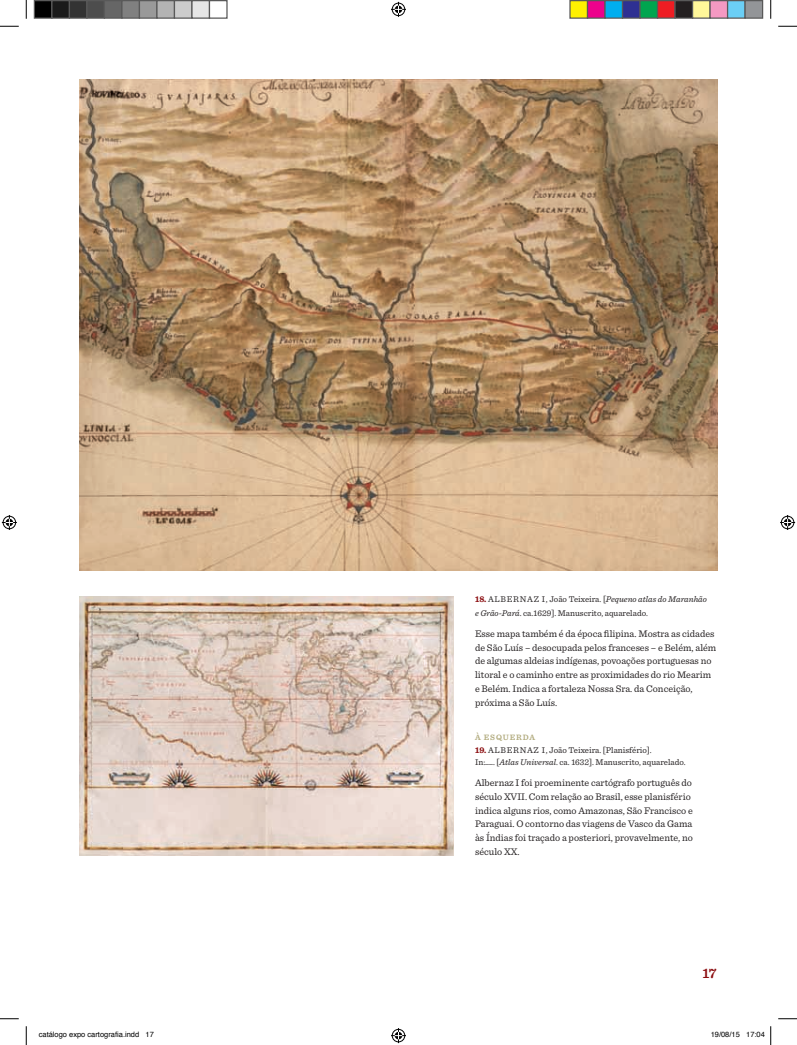
<style>
.page{position:relative;width:797px;height:1045px;background:#fff}
.page>*{position:absolute;margin:0;border:0;box-sizing:border-box;transform-origin:0 0}
.t1{font:600 14.38px "Sentinel";color:#8b0d10}
.t2{font:10px/13.8px "Sentinel";color:#231f20}
.t3{font:8.75px/13.8px "Sentinel";color:#231f20}
.t4{font:600 8.12px "Sentinel";letter-spacing:.1em;color:#b1aa7d}
.t5{font:7.5px "Helvetica";color:#000}
.s1{font-weight:700;color:#8b0d10}
.s2{font-style:italic}
</style>
<div class="page">
<img style="left:79px;top:79px;width:638px;height:491px">
<img style="left:79px;top:596px;width:375px;height:259px">
<svg style="left:0;top:25px;width:19px;height:2px"></svg>
<svg style="left:778px;top:25px;width:19px;height:2px"></svg>
<svg style="left:0;top:1018px;width:19px;height:1px"></svg>
<svg style="left:778px;top:1018px;width:19px;height:1px"></svg>
<svg style="left:25px;top:0;width:2px;height:19px"></svg>
<svg style="left:25px;top:1026px;width:2px;height:19px"></svg>
<svg style="left:770px;top:0;width:1px;height:19px"></svg>
<svg style="left:391px;top:2px;width:15px;height:15px"></svg>
<svg style="left:391px;top:1028px;width:15px;height:15px"></svg>
<svg style="left:2px;top:515px;width:15px;height:15px"></svg>
<svg style="left:780px;top:515px;width:15px;height:15px"></svg>
<div style="left:34px;top:1px;width:18px;height:17px;background:#000"></div>
<div style="left:34px;top:0;width:18px;height:19px;border:1px solid #595959"></div>
<div style="left:52px;top:1px;width:17px;height:17px;background:#1a1a1a"></div>
<div style="left:51px;top:0;width:19px;height:19px;border:1px solid #595959"></div>
<div style="left:69px;top:1px;width:18px;height:17px;background:#333"></div>
<div style="left:69px;top:0;width:19px;height:19px;border:1px solid #595959"></div>
<div style="left:87px;top:1px;width:17px;height:17px;background:#4d4d4d"></div>
<div style="left:86px;top:0;width:19px;height:19px;border:1px solid #595959"></div>
<div style="left:104px;top:1px;width:18px;height:17px;background:#666"></div>
<div style="left:104px;top:0;width:18px;height:19px;border:1px solid #595959"></div>
<div style="left:122px;top:1px;width:17px;height:17px;background:#808080"></div>
<div style="left:121px;top:0;width:19px;height:19px;border:1px solid #595959"></div>
<div style="left:139px;top:1px;width:18px;height:17px;background:#999"></div>
<div style="left:139px;top:0;width:19px;height:19px;border:1px solid #595959"></div>
<div style="left:157px;top:1px;width:17px;height:17px;background:#b3b3b3"></div>
<div style="left:156px;top:0;width:19px;height:19px;border:1px solid #595959"></div>
<div style="left:174px;top:1px;width:18px;height:17px;background:#ccc"></div>
<div style="left:174px;top:0;width:18px;height:19px;border:1px solid #595959"></div>
<div style="left:192px;top:1px;width:17px;height:17px;background:#e6e6e6"></div>
<div style="left:191px;top:0;width:19px;height:19px;border:1px solid #595959"></div>
<div style="left:209px;top:0;width:19px;height:19px;border:1px solid #595959"></div>
<div style="left:570px;top:1px;width:17px;height:17px;background:#fff101"></div>
<div style="left:569px;top:0;width:19px;height:19px;border:1px solid #595959"></div>
<div style="left:587px;top:1px;width:18px;height:17px;background:#ed028c"></div>
<div style="left:587px;top:0;width:18px;height:19px;border:1px solid #595959"></div>
<div style="left:605px;top:1px;width:17px;height:17px;background:#00aeef"></div>
<div style="left:604px;top:0;width:19px;height:19px;border:1px solid #595959"></div>
<div style="left:622px;top:1px;width:18px;height:17px;background:#2e3092"></div>
<div style="left:622px;top:0;width:18px;height:19px;border:1px solid #595959"></div>
<div style="left:640px;top:1px;width:17px;height:17px;background:#00a54f"></div>
<div style="left:639px;top:0;width:19px;height:19px;border:1px solid #595959"></div>
<div style="left:657px;top:1px;width:18px;height:17px;background:#ee1d23"></div>
<div style="left:657px;top:0;width:18px;height:19px;border:1px solid #595959"></div>
<div style="left:675px;top:1px;width:17px;height:17px;background:#231f20"></div>
<div style="left:674px;top:0;width:19px;height:19px;border:1px solid #595959"></div>
<div style="left:692px;top:1px;width:18px;height:17px;background:#fff79a"></div>
<div style="left:692px;top:0;width:18px;height:19px;border:1px solid #595959"></div>
<div style="left:710px;top:1px;width:17px;height:17px;background:#f499c2"></div>
<div style="left:709px;top:0;width:19px;height:19px;border:1px solid #595959"></div>
<div style="left:727px;top:1px;width:18px;height:17px;background:#6bcff6"></div>
<div style="left:727px;top:0;width:18px;height:19px;border:1px solid #595959"></div>
<div style="left:745px;top:1px;width:17px;height:17px;background:#939598"></div>
<div style="left:744px;top:0;width:19px;height:19px;border:1px solid #595959"></div>
<svg style="left:770px;top:1026px;width:1px;height:19px"></svg>
<p class="t3" style="left:475px;top:592px;width:233px"><span class="s1">18.</span> ALBERNAZ I, João Teixeira. [<span class="s2">Pequeno atlas do Maranhão e Grão-Pará</span>. ca.1629]. Manuscrito, aquarelado.</p>
<p class="t2" style="left:475px;top:626px;width:243px">Esse mapa também é da época filipina. Mostra as cidades de São Luís – desocupada pelos franceses – e Belém, além de algumas aldeias indígenas, povoações portuguesas no litoral e o caminho entre as proximidades do rio Mearim e Belém. Indica a fortaleza Nossa Sra. da Conceição, próxima a São Luís.</p>
<p class="t4" style="left:475px;top:731px;width:61px">À ESQUERDA</p>
<p class="t3" style="left:475px;top:743px;width:212px;line-height:12.5px"><span class="s1">19.</span> ALBERNAZ I, João Teixeira. [Planisfério].<br>In:__. [<span class="s2">Atlas Universal</span>. ca. 1632]. Manuscrito, aquarelado.</p>
<p class="t2" style="left:475px;top:775px;width:219px">Albernaz I foi proeminente cartógrafo português do século XVII. Com relação ao Brasil, esse planisfério indica alguns rios, como Amazonas, São Francisco e Paraguai. O contorno das viagens de Vasco da Gama às Índias foi traçado a posteriori, provavelmente, no século XX.</p>
<h1 class="t1" style="left:702px;top:962px;width:15px">17</h1>
<p class="t5" style="left:39px;top:1028px;width:117px">catálogo expo cartografia.indd 17</p>
<p class="t5" style="left:710px;top:1028px;width:56px">19/08/15 17:04</p>
</div>
